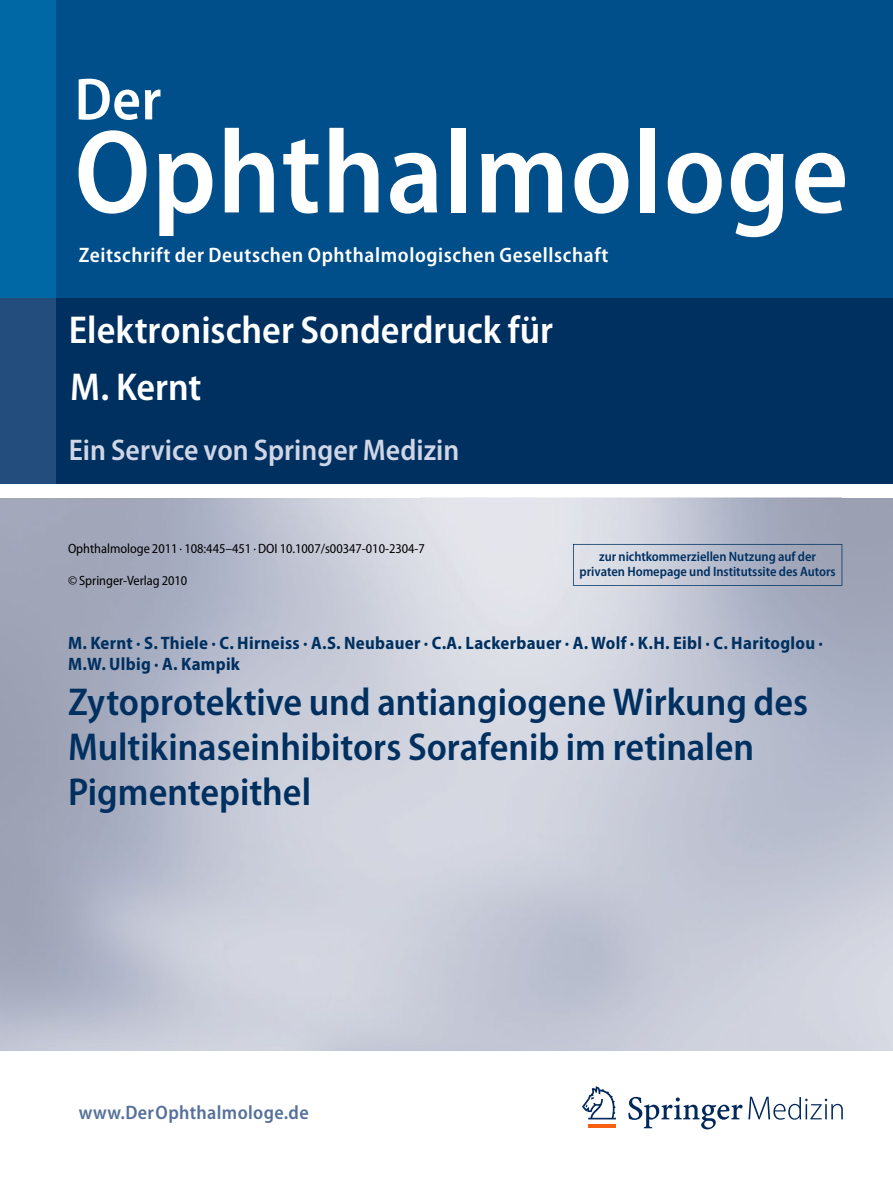
<style>
.page{position:relative;width:893px;height:1178px;background:#fff}
.page>*{position:absolute;margin:0;border:0;box-sizing:border-box;transform-origin:0 0}
.t1{font:600 semi-condensed 120px "Myriad Pro";letter-spacing:.01em;color:#fff}
.t2{font:600 semi-condensed 60px "Myriad Pro";color:#fff}
.t3{font:600 semi-condensed 39px/45px "Myriad Pro";color:#003060}
.t4{font:600 semi-condensed 39px "Myriad Pro";color:#fff}
.t5{font:600 semi-condensed 30px "Myriad Pro";color:#d0d6e5}
.t6{font:600 semi-condensed 21px "Myriad Pro";letter-spacing:.03em;color:#fff}
.t7{font:600 semi-condensed 19.5px "Myriad Pro";letter-spacing:.02em;color:#55719a}
.t8{font:700 semi-condensed 18px/21.6px "Myriad Pro";letter-spacing:.015em;color:#003060}
.t9{font:semi-condensed 13.5px "Myriad Pro";color:#000}
.t10{font:600 semi-condensed 13.5px/15px "Myriad Pro";letter-spacing:-.005em;color:#003060;text-align:center}
</style>
<div class="page">
<div style="left:55px;top:298px;width:838px;height:185px;background:#003060"></div>
<div style="left:0;top:298px;width:55px;height:185px;background:#224d7c"></div>
<img style="left:0;top:497px;width:893px;height:553px">
<svg style="left:573px;top:544px;width:269px;height:42px;background:#b4baca"></svg>
<div style="left:55px;top:0;width:838px;height:298px;background:#004f8b"></div>
<div style="left:0;top:0;width:55px;height:298px;background:#0069a5"></div>
<hr style="left:588px;top:1125px;width:28px;height:3px;background:#f76013">
<svg style="left:582px;top:1086px;width:34px;height:33px"></svg>
<svg style="left:628px;top:1097px;width:215px;height:32px"></svg>
<h2 class="t2" style="left:75px;top:66px;width:88px">Der</h2>
<h1 class="t1" style="left:75px;top:106px;width:775px">Ophthalmologe</h1>
<p class="t6" style="left:79px;top:244px;width:531px">Zeitschrift der Deutschen Ophthalmologischen Gesellschaft</p>
<h3 class="t4" style="left:69px;top:308px;width:486px">Elektronischer Sonderdruck für</h3>
<h3 class="t4" style="left:70px;top:365px;width:133px">M. Kernt</h3>
<h3 class="t5" style="left:69px;top:433px;width:392px">Ein Service von Springer Medizin</h3>
<p class="t9" style="left:68px;top:541px;width:358px">Ophthalmologe 2011 · 108:445–451 · DOI 10.1007/s00347-010-2304-7</p>
<p class="t9" style="left:68px;top:573px;width:121px">© Springer-Verlag 2010</p>
<p class="t10" style="left:580px;top:549px;width:258px">zur nichtkommerziellen Nutzung auf der privaten Homepage und Institutssite des Autors</p>
<p class="t8" style="left:68px;top:632px;width:756px">M. Kernt · S. Thiele · C. Hirneiss · A.S. Neubauer · C.A. Lackerbauer · A. Wolf · K.H. Eibl · C. Haritoglou ·<br>M.W. Ulbig · A. Kampik</p>
<h3 class="t3" style="left:68px;top:680px;width:741px">Zytoprotektive und antiangiogene Wirkung des<br>Multikinaseinhibitors Sorafenib im retinalen<br>Pigmentepithel</h3>
<p class="t7" style="left:79px;top:1102px;width:232px">www.DerOphthalmologe.de</p>
</div>
